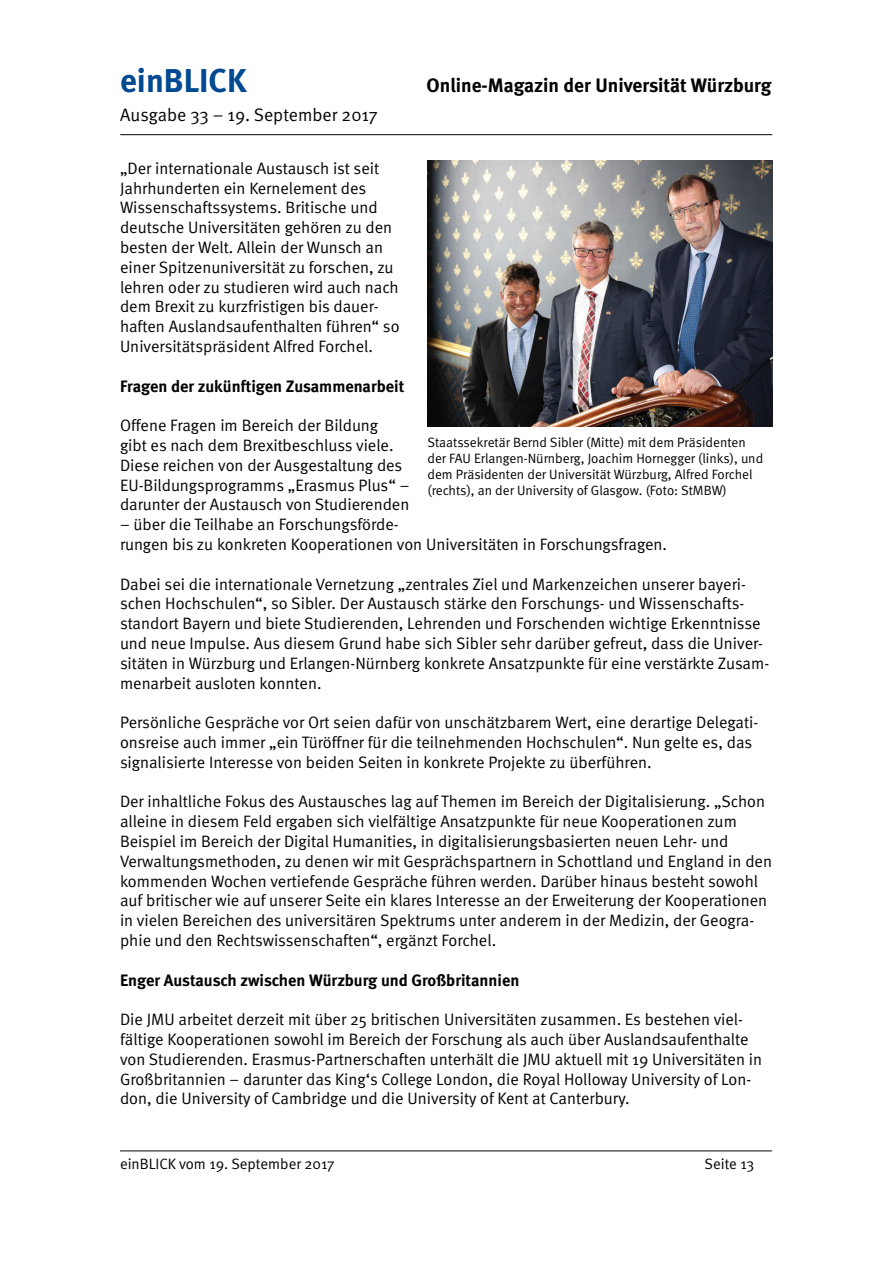
<style>
.page{position:relative;width:893px;height:1263px;background:#fff}
.page>*{position:absolute;margin:0;border:0;box-sizing:border-box;transform-origin:0 0}
.t1{font:700 33px "Meta";color:#014990}
.t2{font:700 19.5px "Meta";color:#040503}
.t3{font:18px "Meta Normal";color:#040503}
.t4{font:16.5px/19.8px "Meta Normal";color:#040503}
.t5{font:700 16.5px "Meta";color:#040503}
.t6{font:15px "Meta Normal";color:#040503}
.t7{font:13.5px/16.2px "Meta Normal";color:#040503}
</style>
<div class="page">
<hr style="left:120px;top:134px;width:652px;height:1px;background:#040503">
<hr style="left:120px;top:1150px;width:652px;height:1px;background:#040503">
<img style="left:427px;top:161px;width:345px;height:266px">
<h1 class="t1" style="left:120px;top:61px;width:128px">einBLICK</h1>
<p class="t2" style="left:427px;top:74px;width:346px">Online-Magazin der Universität Würzburg</p>
<p class="t3" style="left:120px;top:105px;width:259px">Ausgabe 33 – 19. September 2017</p>
<p class="t4" style="left:120px;top:158px;width:281px">„Der internationale Austausch ist seit Jahrhunderten ein Kernelement des Wissenschaftssystems. Britische und deutsche Universitäten gehören zu den besten der Welt. Allein der Wunsch an einer Spitzenuniversität zu forschen, zu lehren oder zu studieren wird auch nach dem Brexit zu kurzfristigen bis dauer&shy;haften Auslandsaufenthalten führen“ so Universitätspräsident Alfred Forchel.</p>
<p class="t5" style="left:120px;top:376px;width:286px">Fragen der zukünftigen Zusammenarbeit</p>
<p class="t4" style="left:120px;top:415px;width:291px">Offene Fragen im Bereich der Bildung<br>gibt es nach dem Brexitbeschluss viele.<br>Diese reichen von der Ausgestaltung des EU-Bildungsprogramms „Erasmus Plus“ – darunter der Austausch von Studierenden</p>
<p class="t4" style="left:120px;top:514px;width:549px">– über die Teilhabe an Forschungsförde-<br>rungen bis zu konkreten Kooperationen von Universitäten in Forschungsfragen.</p>
<p class="t4" style="left:120px;top:574px;width:651px">Dabei sei die internationale Vernetzung „zentrales Ziel und Markenzeichen unserer bayeri&shy;schen Hochschulen“, so Sibler. Der Austausch stärke den Forschungs- und Wissenschafts&shy;standort Bayern und biete Studierenden, Lehrenden und Forschenden wichtige Erkenntnisse und neue Impulse. Aus diesem Grund habe sich Sibler sehr darüber gefreut, dass die Univer&shy;sitäten in Würzburg und Erlangen-Nürnberg konkrete Ansatzpunkte für eine verstärkte Zusam&shy;menarbeit ausloten konnten.</p>
<p class="t4" style="left:120px;top:712px;width:640px">Persönliche Gespräche vor Ort seien dafür von unschätzbarem Wert, eine derartige Delegati&shy;onsreise auch immer „ein Türöffner für die teilnehmenden Hochschulen“. Nun gelte es, das signalisierte Interesse von beiden Seiten in konkrete Projekte zu überführen.</p>
<p class="t4" style="left:120px;top:791px;width:653px">Der inhaltliche Fokus des Austausches lag auf Themen im Bereich der Digitalisierung. „Schon alleine in diesem Feld ergaben sich vielfältige Ansatzpunkte für neue Kooperationen zum Beispiel im Bereich der Digital Humanities, in digitalisierungsbasierten neuen Lehr- und Verwaltungsmethoden, zu denen wir mit Gesprächspartnern in Schottland und England in den kommenden Wochen vertiefende Gespräche führen werden. Darüber hinaus besteht sowohl auf britischer wie auf unserer Seite ein klares Interesse an der Erweiterung der Kooperationen in vielen Bereichen des universitären Spektrums unter anderem in der Medizin, der Geogra&shy;phie und den Rechtswissenschaften“, ergänzt Forchel.</p>
<p class="t5" style="left:120px;top:970px;width:401px">Enger Austausch zwischen Würzburg und Großbritannien</p>
<p class="t4" style="left:120px;top:1009px;width:644px">Die JMU arbeitet derzeit mit über 25 britischen Universitäten zusammen. Es bestehen viel&shy;fältige Kooperationen sowohl im Bereich der Forschung als auch über Auslandsaufenthalte von Studierenden. Erasmus-Partnerschaften unterhält die JMU aktuell mit 19 Universitäten in Großbritannien – darunter das King‘s College London, die Royal Holloway University of Lon&shy;don, die University of Cambridge und die University of Kent at Canterbury.</p>
<p class="t7" style="left:427px;top:434px;width:337px">Staatssekretär Bernd Sibler (Mitte) mit dem Präsidenten der FAU Erlangen-Nürnberg, Joachim Hornegger (links), und dem Präsidenten der Universität Würzburg, Alfred Forchel (rechts), an der University of Glasgow. (Foto: StMBW)</p>
<p class="t6" style="left:120px;top:1155px;width:216px">einBLICK vom 19. September 2017</p>
<p class="t6" style="left:705px;top:1155px;width:51px">Seite 13</p>
</div>
